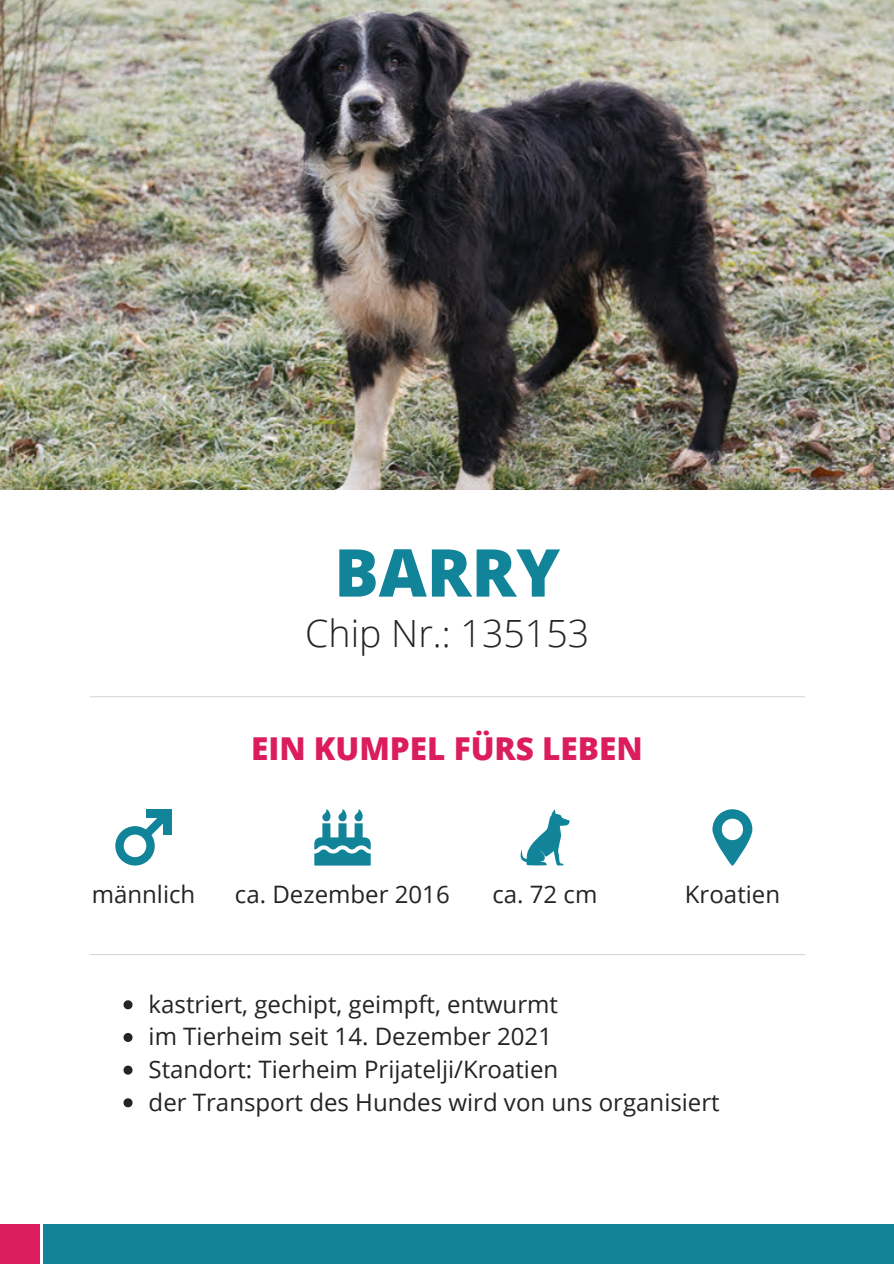
<style>
.page{position:relative;width:894px;height:1264px;background:#fff}
.page>*{position:absolute;margin:0;border:0;box-sizing:border-box;transform-origin:0 0}
.t1{font:800 66px "Open Sans";color:#128499}
.t2{font:300 37.5px "Open Sans";color:#262422}
.t3{font:800 31.5px "Open Sans";color:#db1d5d}
.t4{font:24px "Open Sans";color:#262422}
</style>
<div class="page">
<hr style="left:90px;top:696px;width:714px;height:1px;background:#d5d9dc">
<svg style="left:314px;top:809px;width:56px;height:56px"></svg>
<svg style="left:520px;top:809px;width:50px;height:56px"></svg>
<svg style="left:712px;top:809px;width:40px;height:56px"></svg>
<hr style="left:90px;top:954px;width:714px;height:1px;background:#d5d9dc">
<img style="left:0;top:0;width:893px;height:490px">
<div style="left:44px;top:1223px;width:849px;height:40px;background:#128499"></div>
<svg style="left:123px;top:1000px;width:9px;height:9px"></svg>
<svg style="left:123px;top:1033px;width:9px;height:8px"></svg>
<svg style="left:123px;top:1065px;width:9px;height:9px"></svg>
<svg style="left:123px;top:1098px;width:9px;height:9px"></svg>
<div style="left:0;top:1223px;width:39px;height:40px;background:#db1d5d"></div>
<svg style="left:115px;top:817px;width:57px;height:48px"></svg>
<div style="left:163px;top:809px;width:9px;height:25px;background:#128499"></div>
<div style="left:146px;top:809px;width:26px;height:8px;background:#128499"></div>
<p class="t1" style="left:334px;top:526px;width:227px">BARRY</p>
<p class="t2" style="left:305px;top:607px;width:285px">Chip Nr.: 135153</p>
<p class="t3" style="left:251px;top:726px;width:393px">EIN KUMPEL FÜRS LEBEN</p>
<p class="t4" style="left:92px;top:877px;width:105px">männlich</p>
<p class="t4" style="left:235px;top:877px;width:216px">ca. Dezember 2016</p>
<p class="t4" style="left:492px;top:877px;width:106px">ca. 72 cm</p>
<p class="t4" style="left:684px;top:877px;width:97px">Kroatien</p>
<p class="t4" style="left:148px;top:987px;width:411px">kastriert, gechipt, geimpft, entwurmt</p>
<p class="t4" style="left:148px;top:1019px;width:405px">im Tierheim seit 14. Dezember 2021</p>
<p class="t4" style="left:148px;top:1052px;width:411px">Standort: Tierheim Prijatelji/Kroatien</p>
<p class="t4" style="left:148px;top:1085px;width:572px">der Transport des Hundes wird von uns organisiert</p>
</div>
